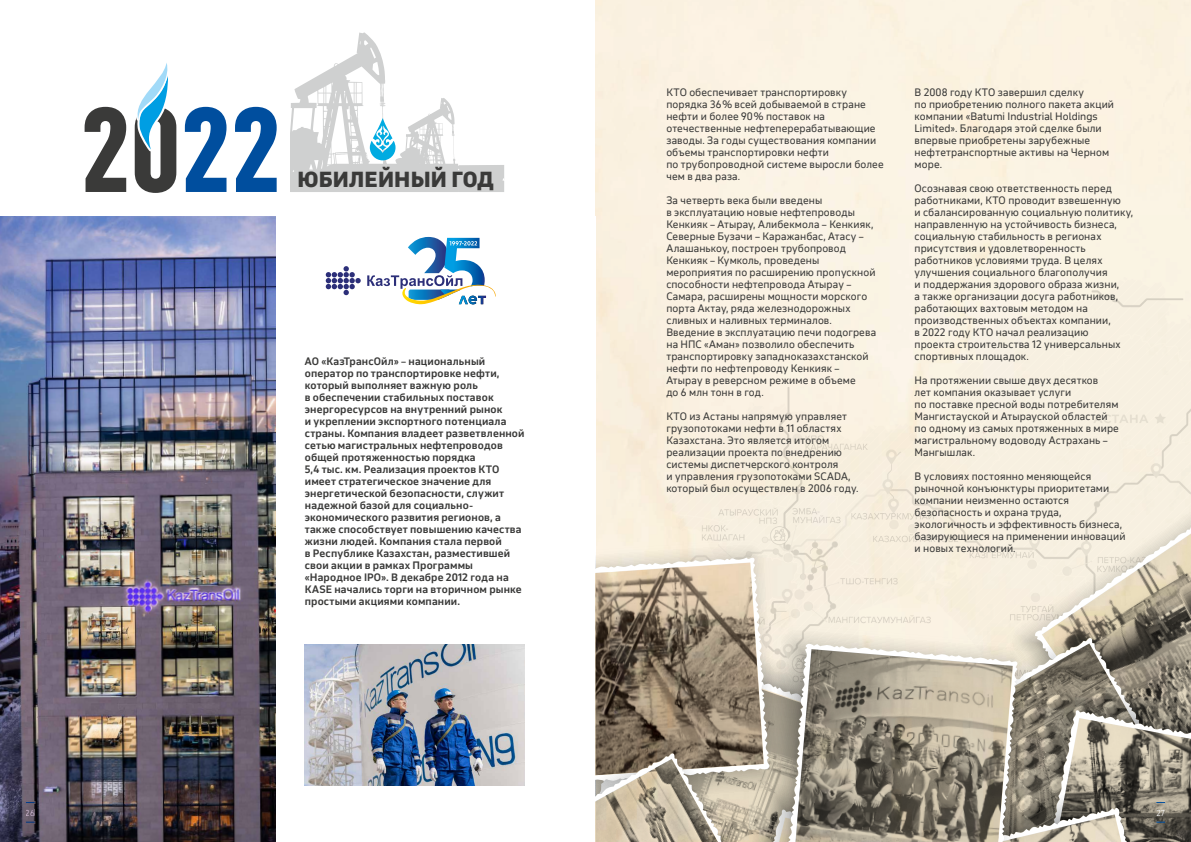
<style>
.page{position:relative;width:1191px;height:842px;background:#fff}
.page>*{position:absolute;margin:0;border:0;box-sizing:border-box;transform-origin:0 0}
.t1{font:900 condensed 118.2px "DIN Pro";color:#3a3a39}
.t2{font:900 20.2px "November LCG";letter-spacing:.01em;color:#3a3a39}
.t3{font:10px/12px "November LCG";letter-spacing:.01em;color:#3a3a39}
.t4{font:700 10px/12px "November LCG";letter-spacing:.015em;color:#3a3a39}
.t5{font:300 8px "November LCG";color:#fff}
.s1{color:#004e9e}
</style>
<div class="page">
<img style="left:0;top:216px;width:276px;height:626px">
<div style="left:604px;top:215px;width:587px;height:306px;background:#f9f1e1"></div>
<svg style="left:290px;top:32px;width:214px;height:160px"></svg>
<svg style="left:137px;top:63px;width:31px;height:87px"></svg>
<svg style="left:326px;top:266px;width:35px;height:29px"></svg>
<svg style="left:367px;top:237px;width:129px;height:67px"></svg>
<img style="left:305px;top:644px;width:220px;height:141px">
<div style="left:1007px;top:500px;width:184px;height:21px;background:#f7f0e1"></div>
<svg style="left:1034px;top:515px;width:157px;height:6px"></svg>
<img style="left:595px;top:521px;width:596px;height:36px">
<img style="left:1041px;top:529px;width:150px;height:28px">
<svg style="left:595px;top:557px;width:596px;height:285px;background:#aba292"></svg>
<h1 class="t1" style="left:80px;top:58px;width:202px">20<span class="s1">22</span></h1>
<h2 class="t2" style="left:297px;top:162px;width:198px">ЮБИЛЕЙНЫЙ ГОД</h2>
<p class="t4" style="left:305px;top:355px;width:221px">АО «КазТрансОйл» – национальный оператор по транспортировке нефти, который выполняет важную роль<br>в обеспечении стабильных поставок энергоресурсов на внутренний рынок<br>и укреплении экспортного потенциала страны. Компания владеет разветвленной сетью магистральных нефтепроводов общей протяженностью порядка<br>5,4 тыс. км. Реализация проектов КТО имеет стратегическое значение для энергетической безопасности, служит надежной базой для социально&shy;экономического развития регионов, а также способствует повышению качества жизни людей. Компания стала первой<br>в Республике Казахстан, разместившей свои акции в рамках Программы «Народное IPO». В декабре 2012 года на KASE начались торги на вторичном рынке простыми акциями компании.</p>
<p class="t3" style="left:666px;top:86px;width:219px">КТО обеспечивает транспортировку порядка 36 % всей добываемой в стране нефти и более 90 % поставок на отечественные нефтеперерабатывающие заводы. За годы существования компании объемы транспортировки нефти<br>по трубопроводной системе выросли более чем в два раза.</p>
<p class="t3" style="left:666px;top:194px;width:211px">За четверть века были введены<br>в эксплуатацию новые нефтепроводы Кенкияк – Атырау, Алибекмола – Кенкияк, Северные Бузачи – Каражанбас, Атасу – Алашанькоу, построен трубопровод Кенкияк – Кумколь, проведены мероприятия по расширению пропускной способности нефтепровода Атырау – Самара, расширены мощности морского порта Актау, ряда железнодорожных сливных и наливных терминалов.<br>Введение в эксплуатацию печи подогрева на НПС «Аман» позволило обеспечить транспортировку западноказахстанской нефти по нефтепроводу Кенкияк – Атырау в реверсном режиме в объеме<br>до 6 млн тонн в год.</p>
<p class="t3" style="left:666px;top:410px;width:194px">КТО из Астаны напрямую управляет грузопотоками нефти в 11 областях Казахстана. Это является итогом реализации проекта по внедрению системы диспетчерского контроля<br>и управления грузопотоками SCADA, который был осуществлен в 2006 году.</p>
<p class="t3" style="left:914px;top:86px;width:201px">В 2008 году КТО завершил сделку<br>по приобретению полного пакета акций компании «Batumi Industrial Holdings<br>Limited». Благодаря этой сделке были впервые приобретены зарубежные нефтетранспортные активы на Черном море.</p>
<p class="t3" style="left:914px;top:182px;width:220px">Осознавая свою ответственность перед работниками, КТО проводит взвешенную<br>и сбалансированную социальную политику, направленную на устойчивость бизнеса, социальную стабильность в регионах присутствия и удовлетворенность работников условиями труда. В целях улучшения социального благополучия<br>и поддержания здорового образа жизни,<br>а также организации досуга работников, работающих вахтовым методом на производственных объектах компании,<br>в 2022 году КТО начал реализацию<br>проекта строительства 12 универсальных спортивных площадок.</p>
<p class="t3" style="left:914px;top:374px;width:206px">На протяжении свыше двух десятков<br>лет компания оказывает услуги<br>по поставке пресной воды потребителям<br>Мангистауской и Атырауской областей по одному из самых протяженных в мире магистральному водоводу Астрахань –<br>Мангышлак.</p>
<p class="t3" style="left:914px;top:470px;width:212px">В условиях постоянно меняющейся рыночной конъюнктуры приоритетами компании неизменно остаются безопасность и охрана труда, экологичность и эффективность бизнеса, базирующиеся на применении инноваций и новых технологий.</p>
<p class="t5" style="left:26px;top:806px;width:10px">26</p>
<p class="t5" style="left:1156px;top:806px;width:10px">27</p>
</div>
